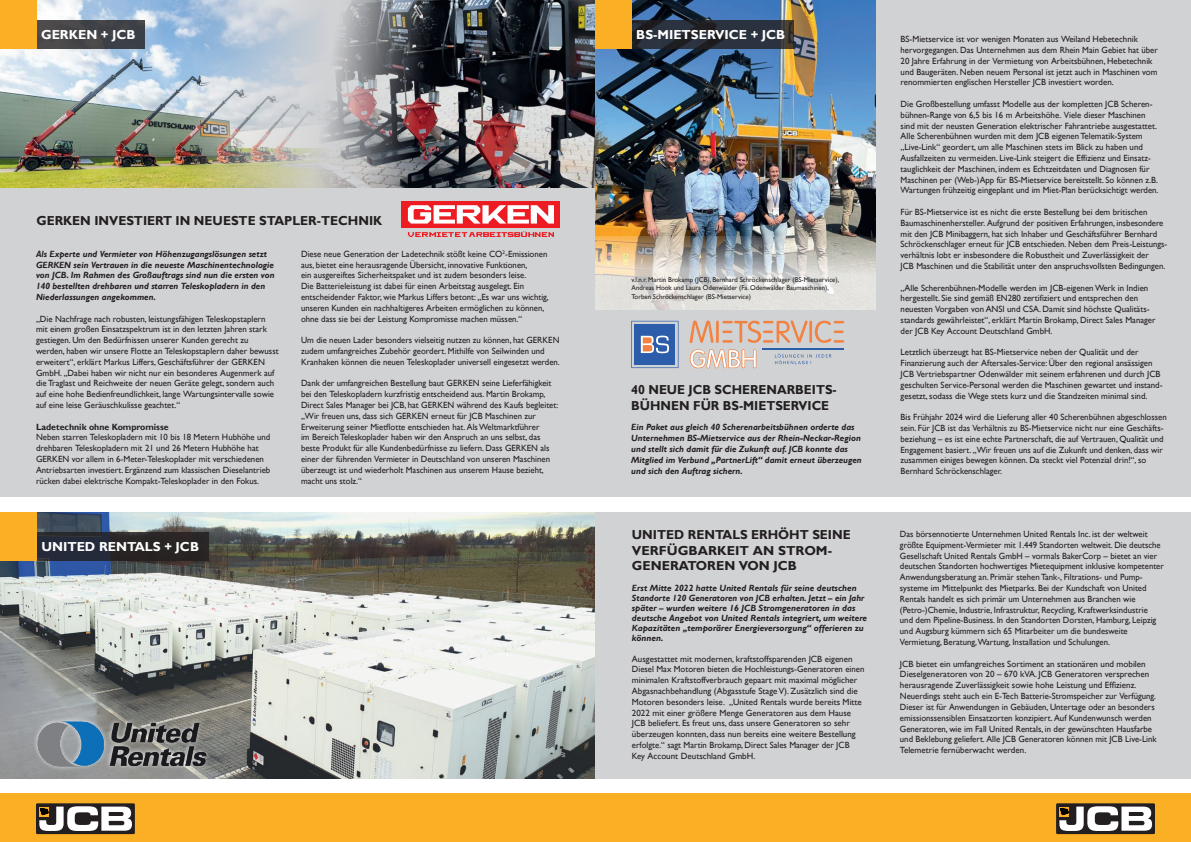
<style>
.page{position:relative;width:1191px;height:842px;background:#fff}
.page>*{position:absolute;margin:0;border:0;box-sizing:border-box;transform-origin:0 0}
.t1{font:700 13px/15.6px "Gill Sans";color:#231f20}
.t2{font:700 13px/15.6px "Gill Sans";color:#231f20;scale:.96 1}
.t3{font:700 13px "Gill Sans";color:#fff}
.t4{font:9px/10.8px "Gill Sans";color:#231f20}
.t5{font:italic 700 9px/10.8px "Gill Sans";color:#231f20}
.t6{font:700 9px "Gill Sans";color:#231f20}
.t7{font:7px/8.4px "Gill Sans";color:#231f20}
</style>
<div class="page">
<img style="left:0;top:512px;width:595px;height:266px">
<div style="left:595px;top:512px;width:596px;height:266px;background:#d1d2d4"></div>
<div style="left:0;top:0;width:605px;height:496px;background:#d1d2d4"></div>
<img style="left:329px;top:0;width:266px;height:187px">
<div style="left:595px;top:0;width:596px;height:496px;background:#d1d2d4"></div>
<img style="left:0;top:0;width:329px;height:187px">
<div style="left:0;top:794px;width:604px;height:48px;background:#fbaf25"></div>
<div style="left:28px;top:20px;width:117px;height:28px;background:#434448"></div>
<div style="left:0;top:0;width:36px;height:48px;background:#fbaf25"></div>
<div style="left:36px;top:803px;width:99px;height:31px;background:#231f20"></div>
<svg style="left:39px;top:806px;width:93px;height:25px"></svg>
<div style="left:587px;top:794px;width:604px;height:48px;background:#fbaf25"></div>
<div style="left:1056px;top:803px;width:99px;height:31px;background:#231f20"></div>
<svg style="left:1059px;top:806px;width:93px;height:25px"></svg>
<div style="left:401px;top:202px;width:158px;height:26px;background:#ed1c23"></div>
<svg style="left:408px;top:205px;width:146px;height:19px"></svg>
<svg style="left:408px;top:231px;width:146px;height:6px"></svg>
<img style="left:595px;top:0;width:281px;height:236px">
<svg style="left:631px;top:20px;width:163px;height:28px;background:#2a2e36"></svg>
<div style="left:595px;top:0;width:36px;height:48px;background:#fbaf25"></div>
<div style="left:28px;top:532px;width:181px;height:28px;background:linear-gradient(to right,#30333d,#25201e)"></div>
<div style="left:0;top:512px;width:36px;height:48px;background:#fbaf25"></div>
<div style="left:32px;top:716px;width:179px;height:55px;background:#fff;opacity:.75"></div>
<img style="left:36px;top:719px;width:171px;height:49px">
<img style="left:595px;top:236px;width:281px;height:73px">
<svg style="left:631px;top:320px;width:213px;height:48px"></svg>
<h1 class="t3" style="left:41px;top:26px;width:96px">GERKEN + JCB</h1>
<h1 class="t3" style="left:636px;top:27px;width:151px">BS-MIETSERVICE + JCB</h1>
<h1 class="t1" style="left:36px;top:213px;width:347px">GERKEN INVESTIERT IN NEUESTE STAPLER-TECHNIK</h1>
<p class="t4" style="left:301px;top:249px;width:249px">Diese neue Generation der Ladetechnik stößt keine CO<sup>2</sup>-Emissionen aus, bietet eine herausragende Übersicht, innovative Funktionen,<br>ein ausgereiftes Sicherheitspaket und ist zudem besonders leise.<br>Die Batterieleistung ist dabei für einen Arbeitstag ausgelegt. Ein entscheidender Faktor, wie Markus Liffers betont: „Es war uns wichtig, unseren Kunden ein nachhaltigeres Arbeiten ermöglichen zu können, ohne dass sie bei der Leistung Kompromisse machen müssen.“</p>
<p class="t4" style="left:301px;top:335px;width:260px">Um die neuen Lader besonders vielseitig nutzen zu können, hat GERKEN zudem umfangreiches Zubehör geordert. Mithilfe von Seilwinden und<br>Kranhaken können die neuen Teleskoplader universell eingesetzt werden.</p>
<p class="t4" style="left:301px;top:378px;width:259px">Dank der umfangreichen Bestellung baut GERKEN seine Lieferfähigkeit bei den Teleskopladern kurzfristig entscheidend aus. Martin Brokamp, Direct Sales Manager bei JCB, hat GERKEN während des Kaufs begleitet: „Wir freuen uns, dass sich GERKEN erneut für JCB Maschinen zur Erweiterung seiner Mietflotte entschieden hat. Als Weltmarktführer<br>im Bereich Teleskoplader haben wir den Anspruch an uns selbst, das beste Produkt für alle Kundenbedürfnisse zu liefern. Dass GERKEN als einer der führenden Vermieter in Deutschland von unseren Maschinen überzeugt ist und wiederholt Maschinen aus unserem Hause bezieht, macht uns stolz.“</p>
<p class="t5" style="left:36px;top:249px;width:240px">Als Experte und Vermieter von Höhenzugangslösungen setzt GERKEN sein Vertrauen in die neueste Maschinentechnologie von JCB. Im Rahmen des Großauftrags sind nun die ersten von 140 bestellten drehbaren und starren Teleskopladern in den Niederlassungen angekommen.</p>
<p class="t4" style="left:36px;top:313px;width:244px">„Die Nachfrage nach robusten, leistungsfähigen Teleskopstaplern mit einem großen Einsatzspektrum ist in den letzten Jahren stark gestiegen. Um den Bedürfnissen unserer Kunden gerecht zu werden, haben wir unsere Flotte an Teleskopstaplern daher bewusst erweitert“, erklärt Markus Liffers, Geschäftsführer der GERKEN GmbH. „Dabei haben wir nicht nur ein besonderes Augenmerk auf die Traglast und Reichweite der neuen Geräte gelegt, sondern auch auf eine hohe Bedienfreundlichkeit, lange Wartungsintervalle sowie auf eine leise Geräuschkulisse geachtet.“</p>
<p class="t6" style="left:36px;top:421px;width:134px">Ladetechnik ohne Kompromisse</p>
<p class="t4" style="left:36px;top:432px;width:236px">Neben starren Teleskopladern mit 10 bis 18 Metern Hubhöhe und drehbaren Teleskopladern mit 21 und 26 Metern Hubhöhe hat GERKEN vor allem in 6-Meter-Teleskoplader mit verschiedenen Antriebsarten investiert. Ergänzend zum klassischen Dieselantrieb rücken dabei elektrische Kompakt-Teleskoplader in den Fokus.</p>
<p class="t7" style="left:631px;top:275px;width:209px">v.l.n.r. Martin Brokamp (JCB), Bernhard Schröckenschlager (BS-Mietservice),<br>Andreas Hook und Laura Odenwälder (Fa. Odenwälder Baumaschinen),<br>Torben Schröckenschlager (BS-Mietservice)</p>
<h1 class="t2" style="left:631px;top:383px;width:215px">40 NEUE JCB SCHERENARBEITS-<br>BÜHNEN FÜR BS-MIETSERVICE</h1>
<p class="t5" style="left:631px;top:422px;width:232px">Ein Paket aus gleich 40 Scherenarbeitsbühnen orderte das Unternehmen BS-Mietservice aus der Rhein-Neckar-Region und stellt sich damit für die Zukunft auf. JCB konnte das Mitglied im Verbund „PartnerLift“ damit erneut überzeugen und sich den Auftrag sichern.</p>
<p class="t4" style="left:900px;top:34px;width:259px">BS-Mietservice ist vor wenigen Monaten aus Weiland Hebetechnik hervorgegangen. Das Unternehmen aus dem Rhein Main Gebiet hat über 20 Jahre Erfahrung in der Vermietung von Arbeitsbühnen, Hebetechnik und Baugeräten. Neben neuem Personal ist jetzt auch in Maschinen vom renommierten englischen Hersteller JCB investiert worden.</p>
<p class="t4" style="left:900px;top:99px;width:259px">Die Großbestellung umfasst Modelle aus der kompletten JCB Scheren&shy;bühnen-Range von 6,5 bis 16 m Arbeitshöhe. Viele dieser Maschinen sind mit der neusten Generation elektrischer Fahrantriebe ausgestattet.<br>Alle Scherenbühnen wurden mit dem JCB eigenen Telematik-System „Live-Link“ geordert, um alle Maschinen stets im Blick zu haben und Ausfallzeiten zu vermeiden. Live-Link steigert die Effizienz und Einsatz&shy;tauglichkeit der Maschinen, indem es Echtzeitdaten und Diagnosen für Maschinen per (Web-)App für BS-Mietservice bereitstellt. So können z.B.<br>Wartungen frühzeitig eingeplant und im Miet-Plan berücksichtigt werden.</p>
<p class="t4" style="left:900px;top:207px;width:268px">Für BS-Mietservice ist es nicht die erste Bestellung bei dem britischen Baumaschinenhersteller. Aufgrund der positiven Erfahrungen, insbesondere mit den JCB Minibaggern, hat sich Inhaber und Geschäftsführer Bernhard Schröckenschlager erneut für JCB entschieden. Neben dem Preis-Leistungs&shy;verhältnis lobt er insbesondere die Robustheit und Zuverlässigkeit der<br>JCB Maschinen und die Stabilität unter den anspruchsvollsten Bedingungen.</p>
<p class="t4" style="left:900px;top:282px;width:256px">„Alle Scherenbühnen-Modelle werden im JCB-eigenen Werk in Indien hergestellt. Sie sind gemäß EN280 zertifiziert und entsprechen den neuesten Vorgaben von ANSI und CSA. Damit sind höchste Qualitäts&shy;standards gewährleistet“, erklärt Martin Brokamp, Direct Sales Manager der JCB Key Account Deutschland GmbH.</p>
<p class="t4" style="left:900px;top:347px;width:263px">Letztlich überzeugt hat BS-Mietservice neben der Qualität und der Finanzierung auch der Aftersales-Service: Über den regional ansässigen JCB Vertriebspartner Odenwälder mit seinem erfahrenen und durch JCB geschulten Service-Personal werden die Maschinen gewartet und instand&shy;gesetzt, sodass die Wege stets kurz und die Standzeiten minimal sind.</p>
<p class="t4" style="left:900px;top:412px;width:267px">Bis Frühjahr 2024 wird die Lieferung aller 40 Scherenbühnen abgeschlossen sein. Für JCB ist das Verhältnis zu BS-Mietservice nicht nur eine Geschäfts&shy;beziehung – es ist eine echte Partnerschaft, die auf Vertrauen, Qualität und Engagement basiert. „Wir freuen uns auf die Zukunft und denken, dass wir zusammen einiges bewegen können. Da steckt viel Potenzial drin!“, so Bernhard Schröckenschlager.</p>
<h1 class="t1" style="left:632px;top:527px;width:220px">UNITED RENTALS ERHÖHT SEINE<br>VERFÜGBARKEIT AN STROM-<br>GENERATOREN VON JCB</h1>
<p class="t5" style="left:632px;top:583px;width:237px;line-height:10px">Erst Mitte 2022 hatte United Rentals für seine deutschen Standorte 120 Generatoren von JCB erhalten. Jetzt – ein Jahr später – wurden weitere 16 JCB Stromgeneratoren in das deutsche Angebot von United Rentals integriert, um weitere Kapazitäten „temporärer Energieversorgung“ offerieren zu können.</p>
<p class="t4" style="left:632px;top:653px;width:234px">Ausgestattet mit modernen, kraftstoffsparenden JCB eigenen Diesel Max Motoren bieten die Hochleistungs-Generatoren einen minimalen Kraftstoffverbrauch gepaart mit maximal möglicher Abgasnachbehandlung (Abgasstufe Stage V). Zusätzlich sind die Motoren besonders leise. „United Rentals wurde bereits Mitte 2022 mit einer größere Menge Generatoren aus dem Hause JCB beliefert. Es freut uns, dass unsere Generatoren so sehr überzeugen konnten, dass nun bereits eine weitere Bestellung erfolgte.“ sagt Martin Brokamp, Direct Sales Manager der JCB Key Account Deutschland GmbH.</p>
<h1 class="t3" style="left:41px;top:538px;width:159px">UNITED RENTALS + JCB</h1>
<p class="t4" style="left:900px;top:529px;width:265px">Das börsennotierte Unternehmen United Rentals Inc. ist der weltweit größte Equipment-Vermieter mit 1.449 Standorten weltweit. Die deutsche Gesellschaft United Rentals GmbH – vormals BakerCorp – bietet an vier deutschen Standorten hochwertiges Mietequipment inklusive kompetenter Anwendungsberatung an. Primär stehen Tank-, Filtrations- und Pump&shy;systeme im Mittelpunkt des Mietparks. Bei der Kundschaft von United Rentals handelt es sich primär um Unternehmen aus Branchen wie (Petro-)Chemie, Industrie, Infrastruktur, Recycling, Kraftwerksindustrie<br>und dem Pipeline-Business. In den Standorten Dorsten, Hamburg, Leipzig und Augsburg kümmern sich 65 Mitarbeiter um die bundesweite Vermietung, Beratung,Wartung, Installation und Schulungen.</p>
<p class="t4" style="left:900px;top:658px;width:258px">JCB bietet ein umfangreiches Sortiment an stationären und mobilen Dieselgeneratoren von 20 – 670 kVA. JCB Generatoren versprechen herausragende Zuverlässigkeit sowie hohe Leistung und Effizienz.<br>Neuerdings steht auch ein E-Tech Batterie-Stromspeicher zur Verfügung.<br>Dieser ist für Anwendungen in Gebäuden, Untertage oder an besonders emissionssensiblen Einsatzorten konzipiert. Auf Kundenwunsch werden Generatoren, wie im Fall United Rentals, in der gewünschten Hausfarbe und Beklebung geliefert. Alle JCB Generatoren können mit JCB Live-Link Telemetrie fernüberwacht werden.</p>
</div>
